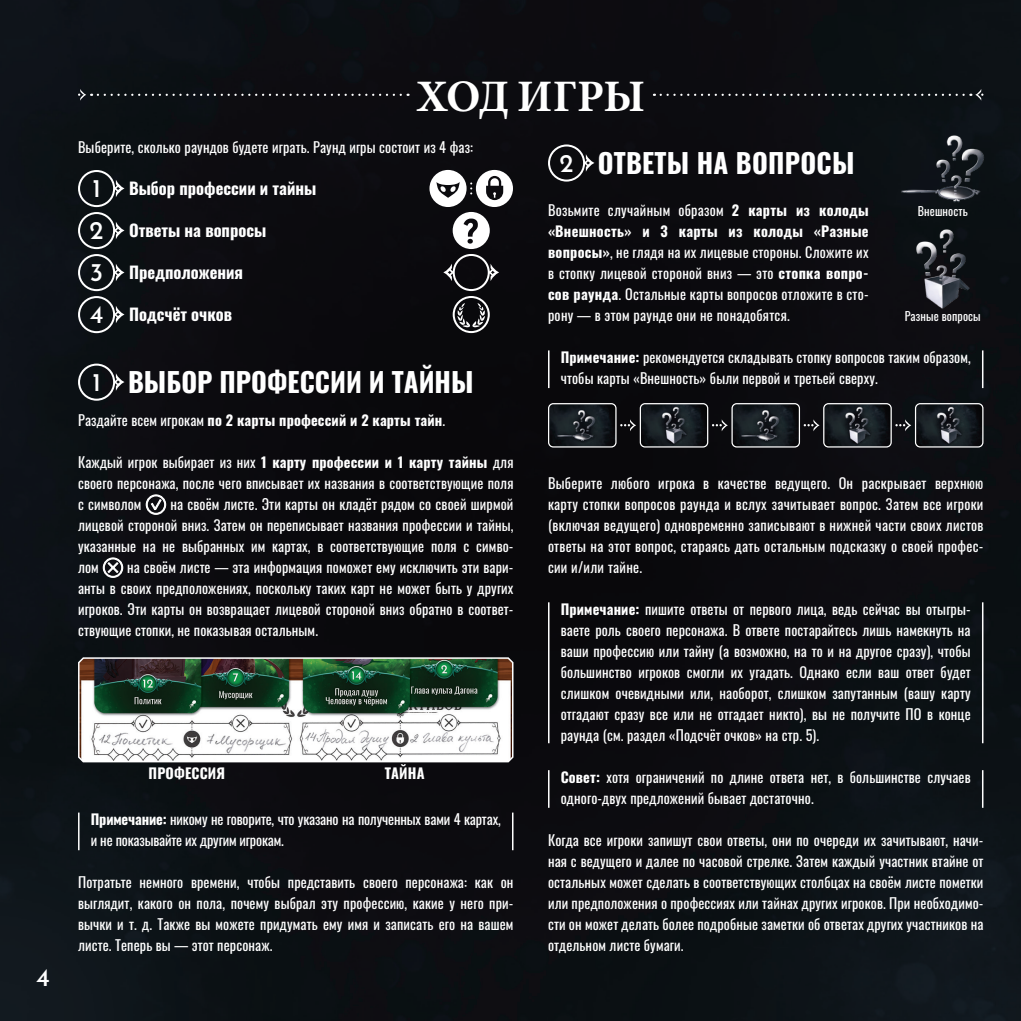
<style>
.page{position:relative;width:1021px;height:1021px;background:#fff}
.page>*{position:absolute;margin:0;border:0;box-sizing:border-box;transform-origin:0 0}
.z1{font:700 45px "Minion Pro";letter-spacing:-.015em;color:#fff}
._1{font:700 27px "Oswald";color:#fff}
.number{font:500 25.5px "Josefin Sans";color:#fff}
._2{font:700 16.5px "Oswald";color:#fff}
.t1{font:14.25px/21px "Oswald";letter-spacing:.01em;color:#fff;text-align:justify}
.t2{font:14.25px/21px "Oswald";letter-spacing:-.01em;color:#fff}
.t3{font:700 14.25px "Oswald";letter-spacing:.01em;color:#fff}
.t4{font:12px "Oswald";letter-spacing:.01em;color:#fff}
.s1{font-weight:700}
.s2{font-weight:400}
</style>
<div class="page">
<img style="left:0;top:0;width:1020px;height:1020px">
<svg style="left:78px;top:89px;width:14px;height:12px"></svg>
<svg style="left:98px;top:94px;width:310px;height:2px"></svg>
<svg style="left:970px;top:89px;width:13px;height:12px"></svg>
<svg style="left:654px;top:94px;width:309px;height:2px"></svg>
<svg style="left:78px;top:170px;width:46px;height:163px;background:#2f3336"></svg>
<svg style="left:429px;top:170px;width:84px;height:163px"></svg>
<svg style="left:78px;top:363px;width:46px;height:38px;background:#323438"></svg>
<svg style="left:145px;top:494px;width:21px;height:21px"></svg>
<svg style="left:102px;top:557px;width:21px;height:21px"></svg>
<svg style="left:548px;top:144px;width:46px;height:38px;background:#313134"></svg>
<hr style="left:78px;top:812px;width:1px;height:38px;background:#fff">
<hr style="left:512px;top:812px;width:1px;height:38px;background:#fff">
<img style="left:548px;top:404px;width:68px;height:43px">
<div style="left:548px;top:403px;width:68px;height:44px;border:1px solid #fff;border-radius:5px"></div>
<img style="left:640px;top:405px;width:67px;height:42px">
<div style="left:639px;top:403px;width:69px;height:44px;border:1px solid #fff;border-radius:5px"></div>
<img style="left:732px;top:405px;width:67px;height:42px">
<div style="left:731px;top:403px;width:69px;height:44px;border:1px solid #fff;border-radius:5px"></div>
<img style="left:823px;top:404px;width:68px;height:43px">
<div style="left:823px;top:403px;width:68px;height:44px;border:1px solid #fff;border-radius:5px"></div>
<img style="left:915px;top:405px;width:67px;height:42px">
<div style="left:914px;top:403px;width:69px;height:44px;border:1px solid #fff;border-radius:5px"></div>
<svg style="left:620px;top:419px;width:16px;height:12px"></svg>
<svg style="left:712px;top:419px;width:15px;height:12px"></svg>
<svg style="left:803px;top:419px;width:16px;height:12px"></svg>
<svg style="left:895px;top:419px;width:16px;height:12px"></svg>
<hr style="left:548px;top:350px;width:1px;height:38px;background:#fff">
<hr style="left:981px;top:350px;width:2px;height:38px;background:#fff">
<hr style="left:548px;top:602px;width:1px;height:141px;background:#fff">
<hr style="left:981px;top:602px;width:2px;height:141px;background:#fff">
<hr style="left:548px;top:770px;width:1px;height:37px;background:#fff">
<hr style="left:981px;top:770px;width:2px;height:37px;background:#fff">
<img style="left:77px;top:656px;width:437px;height:107px">
<img style="left:912px;top:225px;width:61px;height:87px">
<img style="left:897px;top:131px;width:90px;height:74px">
<h3 class="number" style="left:36px;top:958px;width:15px">4</h3>
<p class="z1" style="left:416px;top:65px;width:230px">ХОД ИГРЫ</p>
<p class="t1" style="left:78px;top:135px;width:396px">Выберите, сколько раундов будете играть. Раунд игры состоит из 4 фаз:</p>
<p class="number" style="left:92px;top:169px;width:10px">1</p>
<p class="_2" style="left:129px;top:174px;width:189px">Выбор профессии и тайны</p>
<p class="number" style="left:90px;top:211px;width:16px">2</p>
<p class="_2" style="left:129px;top:216px;width:139px">Ответы на вопросы</p>
<p class="number" style="left:90px;top:253px;width:15px">3</p>
<p class="_2" style="left:129px;top:258px;width:115px">Предположения</p>
<p class="number" style="left:90px;top:295px;width:15px">4</p>
<p class="_2" style="left:129px;top:300px;width:105px">Подсчёт очков</p>
<p class="number" style="left:559px;top:144px;width:16px">2</p>
<p class="_1" style="left:597px;top:139px;width:258px">ОТВЕТЫ НА ВОПРОСЫ</p>
<p class="t1" style="left:548px;top:198px;width:322px">Возьмите случайным образом <span class="s1">2 карты из колоды «Внешность» и 3 карты из колоды «Разные вопросы»</span>, не глядя на их лицевые стороны. Сложите их в стопку лицевой стороной вниз — это <span class="s1">стопка вопро&shy;сов раунда</span>. Остальные карты вопросов отложите в сто&shy;рону — в этом раунде они не понадобятся.</p>
<p class="t1" style="left:560px;top:345px;width:411px"><span class="s1">Примечание:</span> рекомендуется складывать стопку вопросов таким образом, чтобы карты «Внешность» были первой и третьей сверху.</p>
<p class="t4" style="left:917px;top:200px;width:51px">Внешность</p>
<p class="t4" style="left:904px;top:305px;width:77px">Разные вопросы</p>
<p class="number" style="left:92px;top:363px;width:10px">1</p>
<p class="_1" style="left:128px;top:358px;width:347px">ВЫБОР ПРОФЕССИИ И ТАЙНЫ</p>
<p class="t3" style="left:78px;top:408px;width:369px"><span class="s2">Раздайте всем игрокам</span> по 2 карты профессий и 2 карты тайн<span class="s2">.</span></p>
<p class="t1" style="left:78px;top:450px;width:437px">Каждый игрок выбирает из них <span class="s1">1 карту профессии и 1 карту тайны</span> для своего персонажа, после чего вписывает их названия в соответствующие поля с символом</p>
<p class="t1" style="left:548px;top:471px;width:437px">Выберите любого игрока в качестве ведущего. Он раскрывает верхнюю карту стопки вопросов раунда и вслух зачитывает вопрос. Затем все игроки (включая ведущего) одновременно записывают в нижней части своих листов ответы на этот вопрос, стараясь дать остальным подсказку о своей профес&shy;сии и/или тайне.</p>
<p class="t1" style="left:560px;top:597px;width:411px"><span class="s1">Примечание:</span> пишите ответы от первого лица, ведь сейчас вы отыгры&shy;ваете роль своего персонажа. В ответе постарайтесь лишь намекнуть на ваши профессию или тайну (а возможно, на то и на другое сразу), чтобы большинство игроков смогли их угадать. Однако если ваш ответ будет слишком очевидными или, наоборот, слишком запутанным (вашу карту отгадают сразу все или не отгадает никто), вы не получите ПО в конце раунда (см. раздел «Подсчёт очков» на стр. 5).</p>
<p class="t1" style="left:560px;top:765px;width:411px"><span class="s1">Совет:</span> хотя ограничений по длине ответа нет, в большинстве случаев одного-двух предложений бывает достаточно.</p>
<p class="t1" style="left:548px;top:828px;width:437px">Когда все игроки запишут свои ответы, они по очереди их зачитывают, начи&shy;ная с ведущего и далее по часовой стрелке. Затем каждый участник втайне от остальных может сделать в соответствующих столбцах на своём листе пометки или предположения о профессиях или тайнах других игроков. При необходимо&shy;сти он может делать более подробные заметки об ответах других участников на отдельном листе бумаги.</p>
<p class="t1" style="left:78px;top:492px;width:437px;text-indent:92px">на своём листе. Эти карты он кладёт рядом со своей ширмой лицевой стороной вниз. Затем он переписывает названия профессии и тайны, указанные на не выбранных им картах, в соответствующие поля с симво&shy;лом</p>
<p class="t1" style="left:78px;top:555px;width:437px;text-indent:49px">на своём листе — эта информация поможет ему исключить эти вари&shy;анты в своих предположениях, поскольку таких карт не может быть у других игроков. Эти карты он возвращает лицевой стороной вниз обратно в соответ&shy;ствующие стопки, не показывая остальным.</p>
<p class="t3" style="left:148px;top:761px;width:78px">ПРОФЕССИЯ</p>
<p class="t3" style="left:385px;top:761px;width:41px">ТАЙНА</p>
<p class="t2" style="left:91px;top:807px;width:411px"><span class="s1">Примечание:</span> никому не говорите, что указано на полученных вами 4 картах, и не показывайте их другим игрокам.</p>
<p class="t1" style="left:78px;top:870px;width:437px">Потратьте немного времени, чтобы представить своего персонажа: как он выглядит, какого он пола, почему выбрал эту профессию, какие у него при&shy;вычки и т. д. Также вы можете придумать ему имя и записать его на вашем листе. Теперь вы — этот персонаж.</p>
</div>
